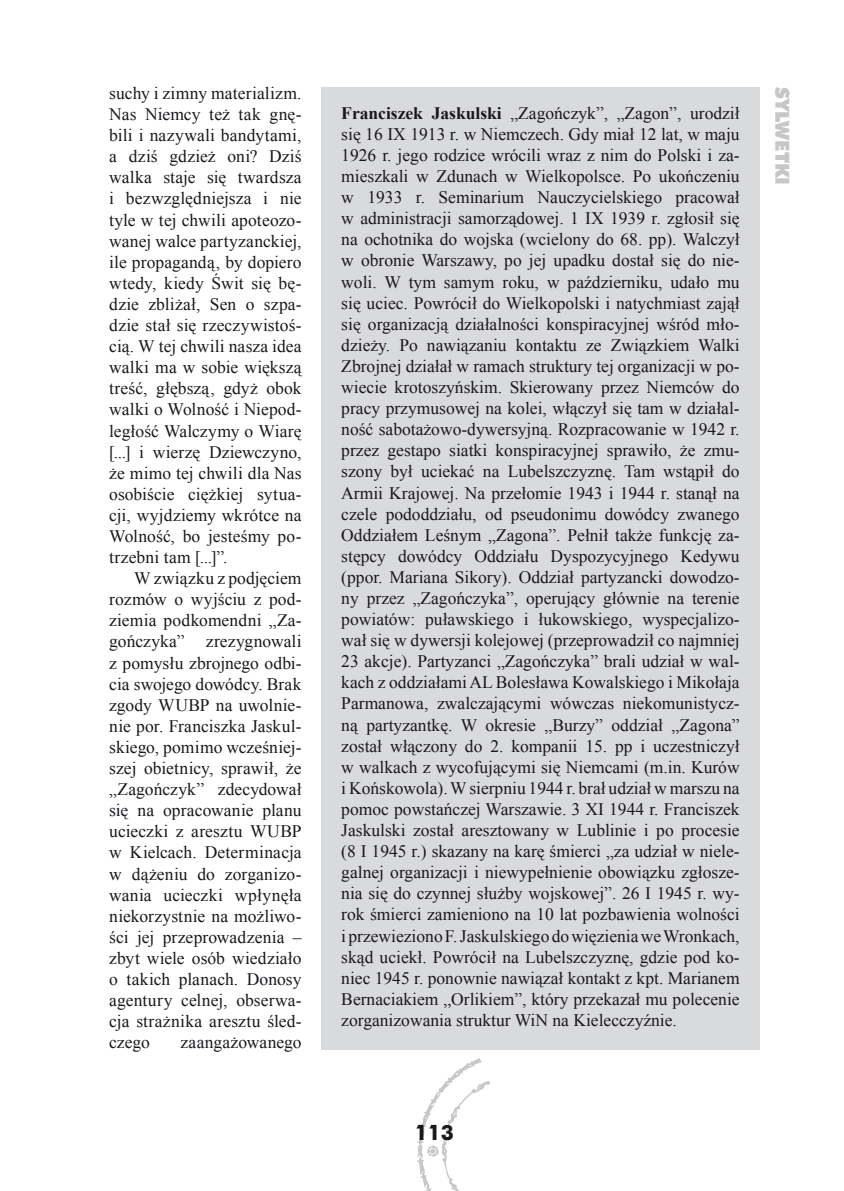
<style>
.page{position:relative;width:844px;height:1191px;background:#fff}
.page>*{position:absolute;margin:0;border:0;box-sizing:border-box;transform-origin:0 0}
.t1{font:700 21px "Futura EU";color:#1a171c}
.t2{font:19.25px "Futura X Blk EU";color:#c6c7c9}
.t3{font:17.5px/21px "Times New Roman";color:#1a171c;text-align:justify}
.s1{font-weight:700}
</style>
<div class="page">
<img style="left:418px;top:1058px;width:72px;height:133px">
<div style="left:321px;top:87px;width:438px;height:962px;background:#d9dadb"></div>
<p class="t3" style="left:109px;top:82px;width:194px">suchy i zimny materializm.<br>Nas Niemcy też tak gnę&shy;bili i nazywali bandytami, a dziś gdzież oni? Dziś walka staje się twardsza i bezwzględniejsza i nie tyle w tej chwili apoteozo&shy;wanej walce partyzanckiej, ile propagandą, by dopiero wtedy, kiedy Świt się bę&shy;dzie zbliżał, Sen o szpa&shy;dzie stał się rzeczywistoś&shy;cią. W tej chwili nasza idea walki ma w sobie większą treść, głębszą, gdyż obok walki o Wolność i Niepod&shy;ległość Walczymy o Wiarę [...] i wierzę Dziewczyno, że mimo tej chwili dla Nas osobiście ciężkiej sytua&shy;cji, wyjdziemy wkrótce na Wolność, bo jesteśmy po&shy;trzebni tam [...]”.</p>
<p class="t3" style="left:109px;top:567px;width:194px;text-indent:25px">W związku z podjęciem rozmów o wyjściu z pod&shy;ziemia podkomendni „Za&shy;gończyka” zrezygnowali z pomysłu zbrojnego odbi&shy;cia swojego dowódcy. Brak zgody WUBP na uwolnie&shy;nie por. Franciszka Jaskul&shy;skiego, pomimo wcześniej&shy;szej obietnicy, sprawił, że „Zagończyk” zdecydował się na opracowanie planu ucieczki z aresztu WUBP w Kielcach. Determinacja w dążeniu do zorganizo&shy;wania ucieczki wpłynęła niekorzystnie na możliwo&shy;ści jej przeprowadzenia – zbyt wiele osób wiedziało o takich planach. Donosy agentury celnej, obserwa&shy;cja strażnika aresztu śled&shy;czego</p>
<p class="t3" style="left:180px;top:1031px;width:122px">zaangażowanego</p>
<p class="t3" style="left:341px;top:102px;width:400px"><span class="s1">Franciszek Jaskulski</span> „Zagończyk”, „Zagon”, urodził się 16 IX 1913 r. w Niemczech. Gdy miał 12 lat, w maju 1926 r. jego rodzice wrócili wraz z nim do Polski i za&shy;mieszkali w Zdunach w Wielkopolsce. Po ukończeniu w 1933 r. Seminarium Nauczycielskiego pracował w administracji samorządowej. 1 IX 1939 r. zgłosił się na ochotnika do wojska (wcielony do 68. pp). Walczył w obronie Warszawy, po jej upadku dostał się do nie&shy;woli. W tym samym roku, w październiku, udało mu się uciec. Powrócił do Wielkopolski i natychmiast zajął się organizacją działalności konspiracyjnej wśród mło&shy;dzieży. Po nawiązaniu kontaktu ze Związkiem Walki Zbrojnej działał w ramach struktury tej organizacji w po&shy;wiecie krotoszyńskim. Skierowany przez Niemców do pracy przymusowej na kolei, włączył się tam w działal&shy;ność sabotażowo-dywersyjną. Rozpracowanie w 1942 r. przez gestapo siatki konspiracyjnej sprawiło, że zmu&shy;szony był uciekać na Lubelszczyznę. Tam wstąpił do Armii Krajowej. Na przełomie 1943 i 1944 r. stanął na czele pododdziału, od pseudonimu dowódcy zwanego Oddziałem Leśnym „Zagona”. Pełnił także funkcję za&shy;stępcy dowódcy Oddziału Dyspozycyjnego Kedywu (ppor. Mariana Sikory). Oddział partyzancki dowodzo&shy;ny przez „Zagończyka”, operujący głównie na terenie powiatów: puławskiego i łukowskiego, wyspecjalizo&shy;wał się w dywersji kolejowej (przeprowadził co najmniej 23 akcje). Partyzanci „Zagończyka” brali udział w wal&shy;kach z oddziałami AL Bolesława Kowalskiego i Mikołaja Parmanowa, zwalczającymi wówczas niekomunistycz&shy;ną partyzantkę. W okresie „Burzy” oddział „Zagona” został włączony do 2. kompanii 15. pp i uczestniczył w walkach z wycofującymi się Niemcami (m.in. Kurów i Końskowola). W sierpniu 1944 r. brał udział w marszu na pomoc powstańczej Warszawie. 3 XI 1944 r. Franciszek Jaskulski został aresztowany w Lublinie i po procesie (8 I 1945 r.) skazany na karę śmierci „za udział w niele&shy;galnej organizacji i niewypełnienie obowiązku zgłosze&shy;nia się do czynnej służby wojskowej”. 26 I 1945 r. wy&shy;rok śmierci zamieniono na 10 lat pozbawienia wolności i przewieziono F. Jaskulskiego do więzienia we Wronkach, skąd uciekł. Powrócił na Lubelszczyznę, gdzie pod ko&shy;niec 1945 r. ponownie nawiązał kontakt z kpt. Marianem Bernaciakiem „Orlikiem”, który przekazał mu polecenie zorganizowania struktur WiN na Kielecczyźnie.</p>
<p class="t2" style="left:794px;top:87px;width:100px;rotate:90deg">SYLWETKI</p>
<p class="t1" style="left:414px;top:1119px;width:14px">113</p>
</div>
